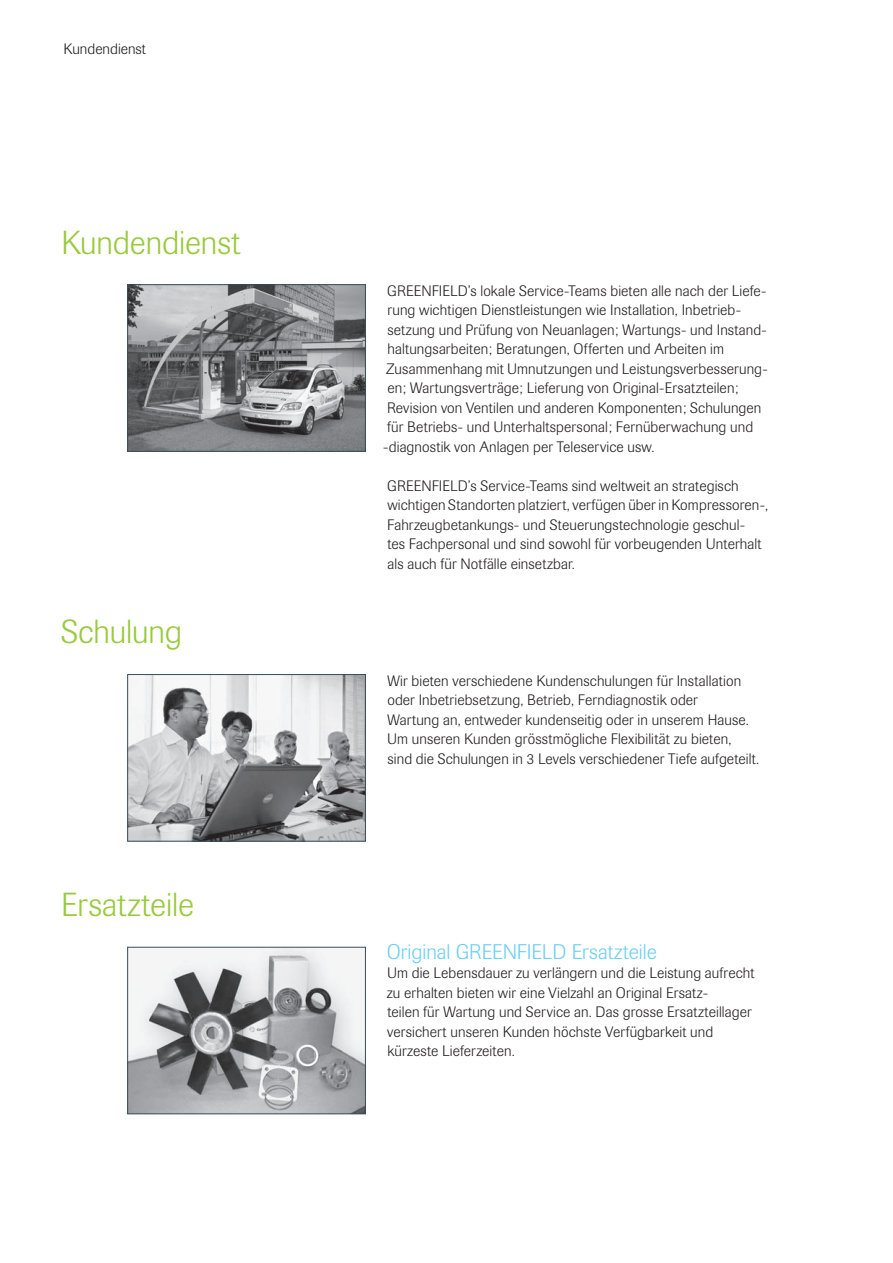
<style>
.page{position:relative;width:893px;height:1263px;background:#fff}
.page>*{position:absolute;margin:0;border:0;box-sizing:border-box;transform-origin:0 0}
.t1{font:300 33px "Imago";color:#99ca3b}
.t2{font:300 21px "Imago";color:#6ccff6}
.t3{font:300 15px/19.5px "Imago";letter-spacing:.01em;color:#231f20}
</style>
<div class="page">
<img style="left:129px;top:286px;width:234px;height:164px">
<div style="left:127px;top:284px;width:238px;height:168px;border:1px solid #364d59"></div>
<img style="left:129px;top:676px;width:234px;height:163px">
<div style="left:127px;top:674px;width:238px;height:167px;border:1px solid #364d59"></div>
<img style="left:129px;top:949px;width:234px;height:163px">
<div style="left:127px;top:947px;width:238px;height:167px;border:1px solid #364d59"></div>
<p class="t3" style="left:64px;top:40px;width:84px">Kundendienst</p>
<h1 class="t1" style="left:61px;top:230px;width:181px">Kundendienst</h1>
<h1 class="t1" style="left:61px;top:620px;width:122px">Schulung</h1>
<h1 class="t1" style="left:61px;top:893px;width:134px">Ersatzteile</h1>
<p class="t3" style="left:383px;top:282px;width:386px">GREENFIELD’s lokale Service-Teams bieten alle nach der Lie fe&shy;rung wichtigen Dienstleistungen wie Installation, Inbe trieb&shy;setzung und Prüfung von Neuanlagen; Wartungs- und Instand&shy;haltungsarbeiten; Beratungen, Offerten und Arbeiten im Zusammenhang mit Umnutzungen und Leistungsverbesserung&shy;en; Wartungsverträge; Lieferung von Original-Ersatz teilen; Revision von Ventilen und anderen Komponenten; Schulungen für Betriebs- und Unterhalts personal; Fernüberwachung und -diagnostik von Anlagen per Tele service usw.</p>
<p class="t3" style="left:387px;top:477px;width:382px">GREENFIELD’s Service-Teams sind weltweit an strategisch wichtigen Standorten platziert, verfügen über in Kompressoren-, Fahrzeugbetankungs- und Steuerungstechno logie geschul-<br>tes Fachpersonal und sind sowohl für vor beugenden Unterhalt als auch für Notfälle einsetzbar.</p>
<p class="t3" style="left:387px;top:672px;width:374px">Wir bieten verschiedene Kundenschulungen für Installation oder Inbetriebsetzung, Betrieb, Ferndiagnostik oder<br>Wartung an, entweder kundenseitig oder in unserem Hause.<br>Um unseren Kunden grösstmögliche Flexibilität zu bieten, sind die Schulungen in 3 Levels verschiedener Tiefe aufgeteilt.</p>
<h2 class="t2" style="left:387px;top:944px;width:271px">Original GREENFIELD Ersatzteile</h2>
<p class="t3" style="left:387px;top:965px;width:369px">Um die Lebensdauer zu verlängern und die Leistung aufrecht zu erhalten bieten wir eine Vielzahl an Original Ersatz-<br>teilen für Wartung und Service an. Das grosse Ersatzteillager ver sichert unseren Kunden höchste Verfügbarkeit und kürzeste Lieferzeiten.</p>
</div>
